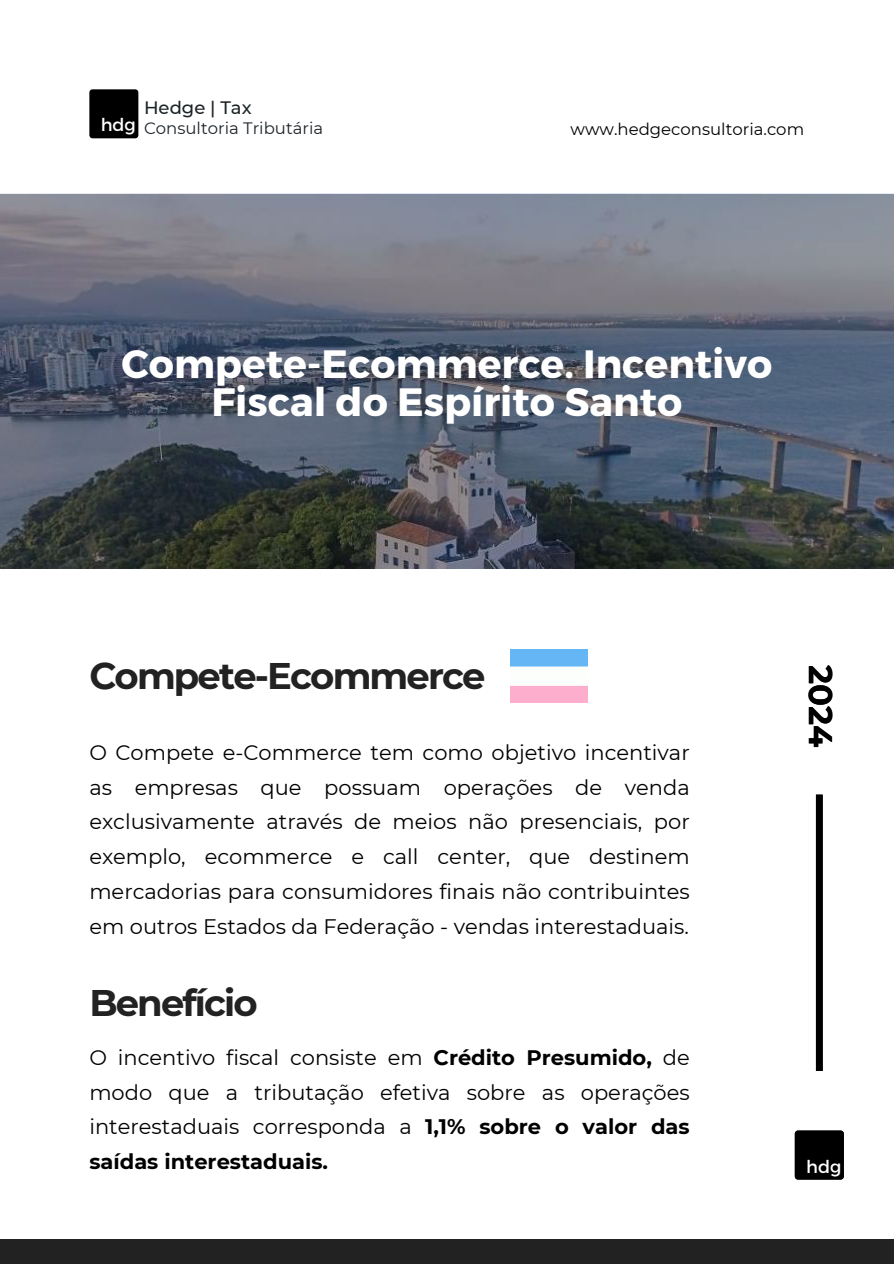
<style>
.page{position:relative;width:894px;height:1264px;background:#fff}
.page>*{position:absolute;margin:0;border:0;box-sizing:border-box;transform-origin:0 0}
.t1{font:700 39.45px/38.2px "Montserrat";color:#fff;text-align:center}
.t2{font:700 37.05px "Montserrat";letter-spacing:-.05em;color:#222}
.t3{font:700 32.4px "Montserrat";color:#000}
.t4{font:21px/34.8px "Montserrat";color:#000;text-align:justify}
.t5{font:500 18px "Montserrat";color:#1c2327}
.t6{font:17.7px "Montserrat";color:#fff}
.t7{font:16.5px "Montserrat";color:#000}
.t8{font:16.5px "Montserrat";color:#1c2327}
.s1{font-weight:700}
</style>
<div class="page">
<div style="left:89px;top:89px;width:49px;height:49px;background:#000;border-radius:3px"></div>
<img style="left:0;top:194px;width:893px;height:374px">
<div style="left:794px;top:1130px;width:49px;height:49px;background:#000;border-radius:3px"></div>
<div style="left:0;top:1239px;width:893px;height:24px;background:#222"></div>
<div style="left:815px;top:794px;width:7px;height:276px;background:#000"></div>
<img style="left:510px;top:649px;width:77px;height:53px">
<p class="t6" style="left:101px;top:113px;width:37px">hdg</p>
<p class="t5" style="left:144px;top:97px;width:109px">Hedge | Tax</p>
<p class="t8" style="left:144px;top:118px;width:181px">Consultoria Tributária</p>
<p class="t7" style="left:570px;top:118px;width:235px">www.hedgeconsultoria.com</p>
<h1 class="t1" style="left:121px;top:342px;width:652px">Compete-Ecommerce. Incentivo<br>Fiscal do Espírito Santo</h1>
<h2 class="t2" style="left:89px;top:653px;width:397px">Compete-Ecommerce</h2>
<p class="t4" style="left:89px;top:734px;width:601px">O Compete e-Commerce tem como objetivo incentivar as empresas que possuam operações de venda exclusivamente através de meios não presenciais, por exemplo, ecommerce e call center, que destinem mercadorias para consumidores finais não contribuintes em outros Estados da Federação - vendas interestaduais.</p>
<h2 class="t2" style="left:89px;top:980px;width:170px">Benefício</h2>
<p class="t4" style="left:89px;top:1039px;width:601px">O incentivo fiscal consiste em <span class="s1">Crédito Presumido,</span> de modo que a tributação efetiva sobre as operações interestaduais corresponda a <span class="s1">1,1% sobre o valor das saídas interestaduais.</span></p>
<h3 class="t3" style="left:840px;top:664px;width:84px;rotate:90deg">2024</h3>
<p class="t6" style="left:805px;top:1154px;width:37px">hdg</p>
</div>
